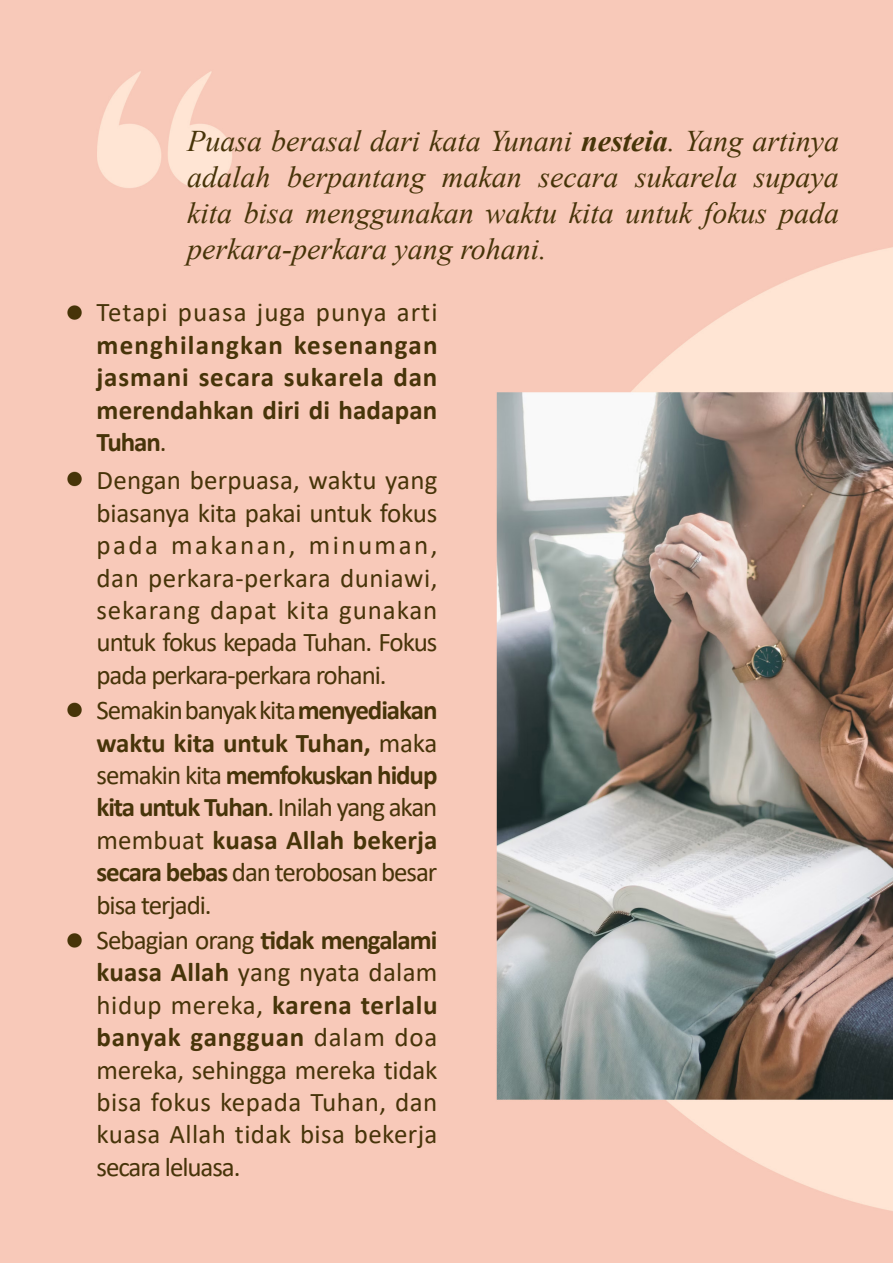
<style>
.page{position:relative;width:893px;height:1263px;background:#fff}
.page>*{position:absolute;margin:0;border:0;box-sizing:border-box;transform-origin:0 0}
.t1{font:italic 30px/36px "Times New Roman";color:#473409;text-align:justify}
._1{font:27px/32.4px "Calibri";letter-spacing:-.035em;color:#473409;text-align:justify}
._1-2{font:700 27px/32.4px "Calibri";letter-spacing:.005em;color:#473409;text-align:justify}
.s1{font-weight:700}
.s2{font-weight:400}
</style>
<div class="page">
<img style="left:0;top:0;width:893px;height:1263px">
<p class="t1" style="left:187px;top:122px;width:653px">Puasa berasal dari kata Yunani <span class="s1">nesteia</span>. Yang artinya adalah berpantang makan secara sukarela supaya kita bisa menggunakan waktu kita untuk fokus pada perkara-perkara yang rohani.</p>
<p class="_1-2" style="left:97px;top:296px;width:342px"><span class="s2">Tetapi puasa juga punya arti </span>menghilangkan kesenangan jasmani secara sukarela dan merendahkan diri di hadapan Tuhan<span class="s2">.</span></p>
<p class="_1" style="left:97px;top:463px;width:342px">Dengan berpuasa, waktu yang biasanya kita pakai untuk fokus pada makanan, minuman, dan perkara-perkara duniawi, sekarang dapat kita gunakan untuk fokus kepada Tuhan. Fokus pada perkara-perkara rohani.</p>
<p class="_1-2" style="left:97px;top:694px;width:343px"><span class="s2">Semakin banyak kita</span> menyediakan waktu kita untuk Tuhan, <span class="s2">maka semakin kita</span> memfokuskan hidup kita untuk Tuhan<span class="s2">. Inilah yang akan membuat</span> kuasa Allah bekerja secara bebas <span class="s2">dan terobosan besar bisa terjadi.</span></p>
<p class="_1" style="left:97px;top:923px;width:342px">Sebagian orang <span class="s1">tidak mengalami kuasa Allah</span> yang nyata dalam hidup mereka, <span class="s1">karena terlalu banyak gangguan</span> dalam doa mereka, sehingga mereka tidak bisa fokus kepada Tuhan, dan kuasa Allah tidak bisa bekerja secara leluasa.</p>
</div>
